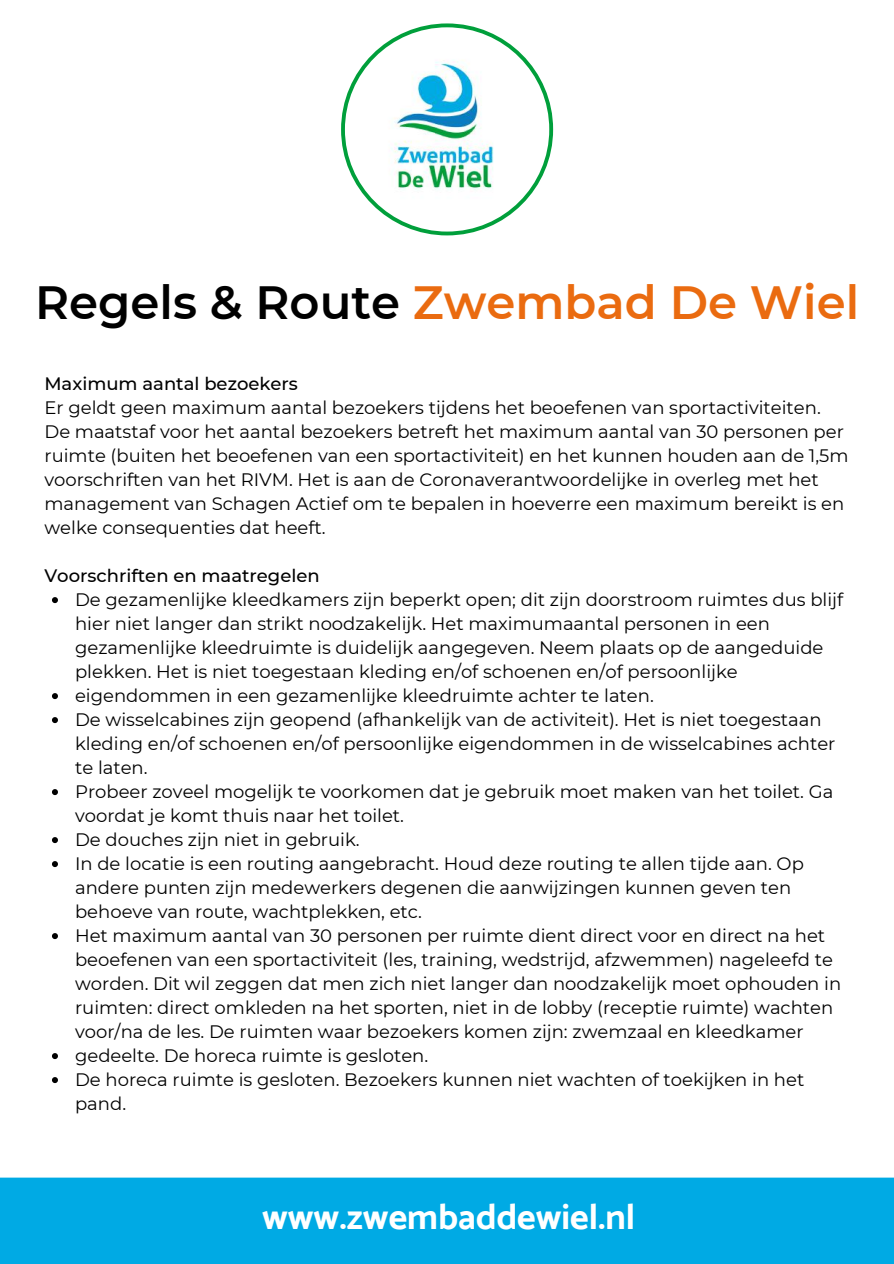
<style>
.page{position:relative;width:894px;height:1264px;background:#fff}
.page>*{position:absolute;margin:0;border:0;box-sizing:border-box;transform-origin:0 0}
.t1{font:600 46.5px "Montserrat";color:#ea6b10}
.t2{font:700 36px "Catamaran";color:#fff}
.t3{font:18px/24px "Montserrat";color:#000}
.t4{font:500 18px "Montserrat";color:#000}
.s1{color:#000}
</style>
<div class="page">
<div style="left:0;top:1177px;width:893px;height:86px;background:#00aae4"></div>
<svg style="left:341px;top:23px;width:212px;height:212px"></svg>
<svg style="left:52px;top:597px;width:6px;height:6px"></svg>
<svg style="left:52px;top:693px;width:6px;height:6px"></svg>
<svg style="left:52px;top:717px;width:6px;height:6px"></svg>
<svg style="left:52px;top:789px;width:6px;height:6px"></svg>
<svg style="left:52px;top:837px;width:6px;height:6px"></svg>
<svg style="left:52px;top:861px;width:6px;height:6px"></svg>
<svg style="left:52px;top:933px;width:6px;height:6px"></svg>
<svg style="left:52px;top:1053px;width:6px;height:6px"></svg>
<svg style="left:52px;top:1077px;width:6px;height:6px"></svg>
<h1 class="t1" style="left:35px;top:274px;width:825px"><span class="s1">Regels &amp; Route</span> Zwembad De Wiel</h1>
<p class="t4" style="left:44px;top:372px;width:255px">Maximum aantal bezoekers</p>
<p class="t3" style="left:44px;top:395px;width:805px">Er geldt geen maximum aantal bezoekers tijdens het beoefenen van sportactiviteiten.<br>De maatstaf voor het aantal bezoekers betreft het maximum aantal van 30 personen per ruimte (buiten het beoefenen van een sportactiviteit) en het kunnen houden aan de 1,5m voorschriften van het RIVM. Het is aan de Coronaverantwoordelijke in overleg met het management van Schagen Actief om te bepalen in hoeverre een maximum bereikt is en welke consequenties dat heeft.</p>
<p class="t4" style="left:44px;top:564px;width:277px">Voorschriften en maatregelen</p>
<p class="t3" style="left:75px;top:587px;width:769px">De gezamenlijke kleedkamers zijn beperkt open; dit zijn doorstroom ruimtes dus blijf hier niet langer dan strikt noodzakelijk. Het maximumaantal personen in een gezamenlijke kleedruimte is duidelijk aangegeven. Neem plaats op de aangeduide plekken. Het is niet toegestaan kleding en/of schoenen en/of persoonlijke eigendommen in een gezamenlijke kleedruimte achter te laten.<br>De wisselcabines zijn geopend (afhankelijk van de activiteit). Het is niet toegestaan kleding en/of schoenen en/of persoonlijke eigendommen in de wisselcabines achter te laten.<br>Probeer zoveel mogelijk te voorkomen dat je gebruik moet maken van het toilet. Ga voordat je komt thuis naar het toilet.<br>De douches zijn niet in gebruik.<br>In de locatie is een routing aangebracht. Houd deze routing te allen tijde aan. Op andere punten zijn medewerkers degenen die aanwijzingen kunnen geven ten behoeve van route, wachtplekken, etc.<br>Het maximum aantal van 30 personen per ruimte dient direct voor en direct na het beoefenen van een sportactiviteit (les, training, wedstrijd, afzwemmen) nageleefd te worden. Dit wil zeggen dat men zich niet langer dan noodzakelijk moet ophouden in ruimten: direct omkleden na het sporten, niet in de lobby (receptie ruimte) wachten voor/na de les. De ruimten waar bezoekers komen zijn: zwemzaal en kleedkamer gedeelte. De horeca ruimte is gesloten.<br>De horeca ruimte is gesloten. Bezoekers kunnen niet wachten of toekijken in het pand.</p>
<h2 class="t2" style="left:262px;top:1195px;width:375px">www.zwembaddewiel.nl</h2>
</div>
